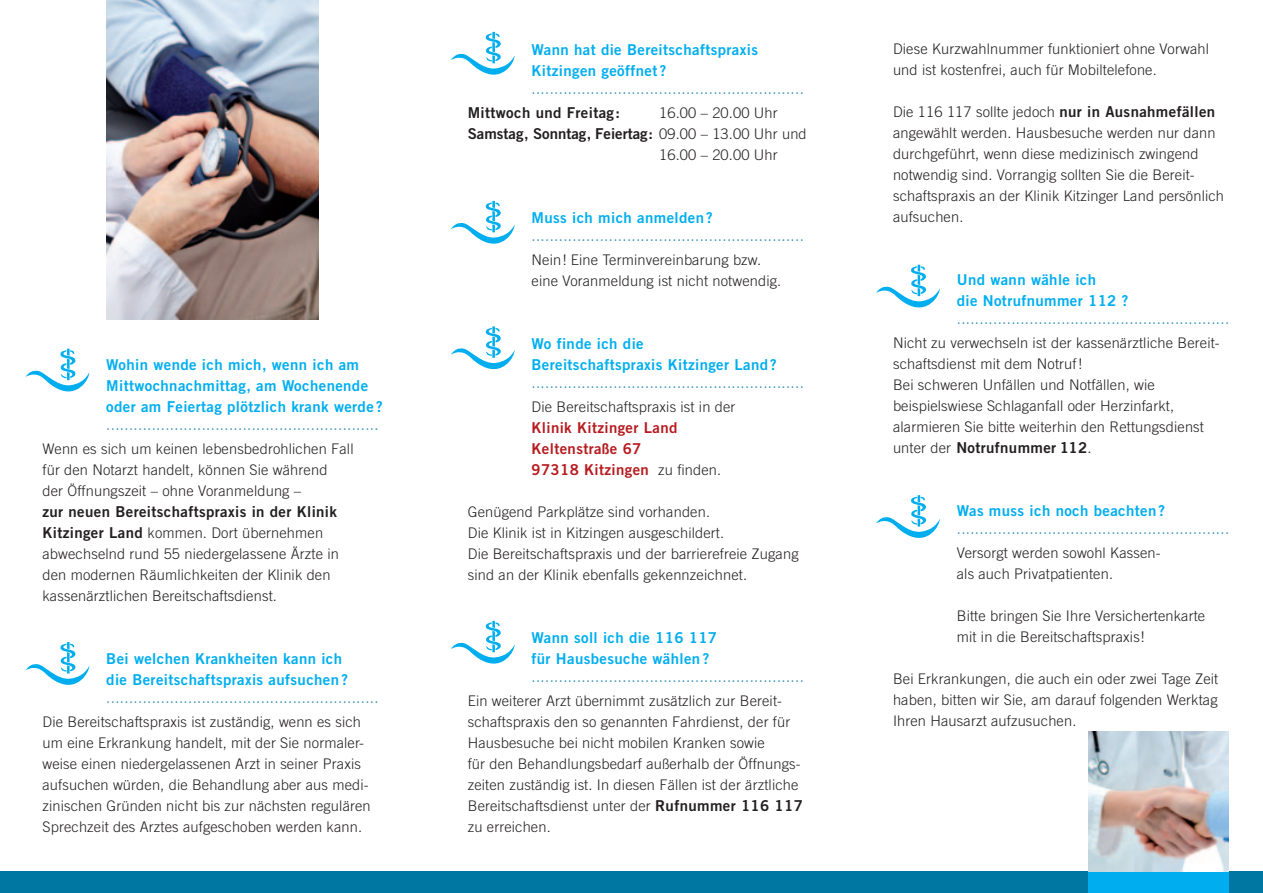
<style>
.page{position:relative;width:1263px;height:893px;background:#fff}
.page>*{position:absolute;margin:0;border:0;box-sizing:border-box;transform-origin:0 0}
.t1{font:300 15px "Trade Gothic";color:#0076a3}
.t2{font:15px/21px "Trade Gothic Bold Two";letter-spacing:.025em;color:#00aeef}
.t3{font:15px "Trade Gothic Bold Two";letter-spacing:.025em;color:#231f20}
.t4{font:15px/21px "Trade Gothic Bold Two";letter-spacing:.025em;color:#b61c20}
.t5{font:15px "Trade Gothic Bold Two";color:#231f20}
.t6{font:300 14.7px/21px "Trade Gothic";letter-spacing:.01em;color:#231f20}
.s1{font-family:"Trade Gothic Bold Two";font-weight:400;font-size:15px}
.s2{font-family:"Trade Gothic";font-weight:300;font-size:14.7px}
.s3{font-family:"Trade Gothic";font-weight:300;font-size:14.7px;color:#231f20}
.s4{font-family:"Trade Gothic";font-weight:300}
</style>
<div class="page">
<div style="left:0;top:872px;width:1263px;height:21px;background:#0076a3"></div>
<div style="left:1089px;top:872px;width:140px;height:21px;background:#00aeef"></div>
<svg style="left:25px;top:349px;width:64px;height:43px"></svg>
<img style="left:106px;top:0;width:213px;height:319px">
<svg style="left:25px;top:642px;width:64px;height:43px"></svg>
<svg style="left:451px;top:32px;width:64px;height:43px"></svg>
<svg style="left:451px;top:201px;width:64px;height:43px"></svg>
<svg style="left:451px;top:326px;width:64px;height:44px"></svg>
<svg style="left:451px;top:621px;width:64px;height:43px"></svg>
<svg style="left:876px;top:265px;width:64px;height:43px"></svg>
<svg style="left:876px;top:495px;width:64px;height:43px"></svg>
<img style="left:1089px;top:731px;width:140px;height:141px">
<p class="t2" style="left:106px;top:354px;width:278px">Wohin wende ich mich, wenn ich am<br>Mittwochnachmittag, am Wochenende oder am Feiertag plötzlich krank werde?</p>
<p class="t1" style="left:106px;top:418px;width:274px">····························································</p>
<p class="t6" style="left:43px;top:438px;width:313px">Wenn es sich um keinen lebensbedrohlichen Fall für den Notarzt handelt, können Sie während<br>der Öffnungszeit – ohne Voranmeldung –</p>
<p class="t3" style="left:43px;top:502px;width:296px">zur neuen Bereitschaftspraxis in der Klinik</p>
<p class="t6" style="left:43px;top:522px;width:298px"><span class="s1">Kitzinger Land</span> kommen. Dort übernehmen abwechselnd rund 55 niedergelassene Ärzte in den modernen Räumlichkeiten der Klinik den kassenärztlichen Bereitschaftsdienst.</p>
<p class="t2" style="left:106px;top:648px;width:243px">Bei welchen Krankheiten kann ich die Bereitschaftspraxis aufsuchen?</p>
<p class="t1" style="left:106px;top:691px;width:274px">····························································</p>
<p class="t6" style="left:43px;top:711px;width:330px">Die Bereitschaftspraxis ist zuständig, wenn es sich um eine Erkrankung handelt, mit der Sie normaler&shy;weise einen niedergelassenen Arzt in seiner Praxis aufsuchen würden, die Behandlung aber aus medi&shy;zinischen Gründen nicht bis zur nächsten regulären Sprechzeit des Arztes aufgeschoben werden kann.</p>
<p class="t2" style="left:531px;top:39px;width:228px">Wann hat die Bereitschaftspraxis<br>Kitzingen geöffnet?</p>
<p class="t1" style="left:531px;top:82px;width:274px">····························································</p>
<p class="t3" style="left:468px;top:103px;width:154px">Mittwoch und Freitag:</p>
<p class="t6" style="left:659px;top:102px;width:120px">16.00 – 20.00 Uhr</p>
<p class="t5" style="left:468px;top:124px;width:340px">Samstag, Sonntag, Feiertag: <span class="s2">09.00 – 13.00 Uhr und</span></p>
<p class="t6" style="left:659px;top:144px;width:120px">16.00 – 20.00 Uhr</p>
<p class="t2" style="left:531px;top:207px;width:183px">Muss ich mich anmelden?</p>
<p class="t1" style="left:531px;top:229px;width:274px">····························································</p>
<p class="t6" style="left:531px;top:249px;width:251px">Nein! Eine Terminvereinbarung bzw. eine Voranmeldung ist nicht notwendig.</p>
<p class="t2" style="left:531px;top:333px;width:247px">Wo finde ich die<br>Bereitschaftspraxis Kitzinger Land?</p>
<p class="t1" style="left:531px;top:376px;width:274px">····························································</p>
<p class="t6" style="left:531px;top:396px;width:205px">Die Bereitschaftspraxis ist in der</p>
<p class="t4" style="left:532px;top:417px;width:191px">Klinik Kitzinger Land<br>Keltenstraße 67<br>97318 Kitzingen <span class="s3">zu finden.</span></p>
<p class="t6" style="left:468px;top:501px;width:332px">Genügend Parkplätze sind vorhanden.<br>Die Klinik ist in Kitzingen ausgeschildert.<br>Die Bereitschaftspraxis und der barrierefreie Zugang sind an der Klinik ebenfalls gekennzeichnet.</p>
<p class="t2" style="left:531px;top:627px;width:187px">Wann soll ich die 116 117 für Hausbesuche wählen?</p>
<p class="t1" style="left:531px;top:670px;width:274px">····························································</p>
<p class="t6" style="left:468px;top:690px;width:337px">Ein weiterer Arzt übernimmt zusätzlich zur Bereit&shy;schaftspraxis den so genannten Fahrdienst, der für Hausbesuche bei nicht mobilen Kranken sowie<br>für den Behandlungsbedarf außerhalb der Öffnungs&shy;zeiten zuständig ist. In diesen Fällen ist der ärztliche Bereitschaftsdienst unter der <span class="s1">Rufnummer 116 117 </span>zu erreichen.</p>
<p class="t6" style="left:893px;top:38px;width:317px">Diese Kurzwahlnummer funktioniert ohne Vorwahl und ist kostenfrei, auch für Mobiltelefone.</p>
<p class="t6" style="left:893px;top:101px;width:332px">Die 116 117 sollte jedoch <span class="s1">nur in Ausnahmefällen </span>angewählt werden. Hausbesuche werden nur dann durchgeführt, wenn diese medizinisch zwingend notwendig sind. Vorrangig sollten Sie die Bereit&shy;schaftspraxis an der Klinik Kitzinger Land persönlich aufsuchen.</p>
<p class="t2" style="left:957px;top:269px;width:173px">Und wann wähle ich<br>die Notrufnummer 112 ?</p>
<p class="t1" style="left:957px;top:313px;width:274px">····························································</p>
<p class="t6" style="left:893px;top:332px;width:328px">Nicht zu verwechseln ist der kassenärztliche Bereit&shy;schaftsdienst mit dem Notruf !<br>Bei schweren Unfällen und Notfällen, wie beispielswiese Schlaganfall oder Herzinfarkt, alarmieren Sie bitte weiterhin den Rettungsdienst</p>
<p class="t3" style="left:893px;top:438px;width:200px"><span class="s2">unter der</span> Notrufnummer 112<span class="s4">.</span></p>
<p class="t2" style="left:957px;top:500px;width:210px">Was muss ich noch beachten?</p>
<p class="t1" style="left:957px;top:523px;width:274px">····························································</p>
<p class="t6" style="left:957px;top:542px;width:205px">Versorgt werden sowohl Kassen&shy;als auch Privatpatienten.</p>
<p class="t6" style="left:957px;top:605px;width:250px">Bitte bringen Sie Ihre Versichertenkarte mit in die Bereitschaftspraxis!</p>
<p class="t6" style="left:893px;top:668px;width:327px;text-align:justify">Bei Erkrankungen, die auch ein oder zwei Tage Zeit haben, bitten wir Sie, am darauf folgenden Werktag Ihren Hausarzt aufzusuchen.</p>
</div>
